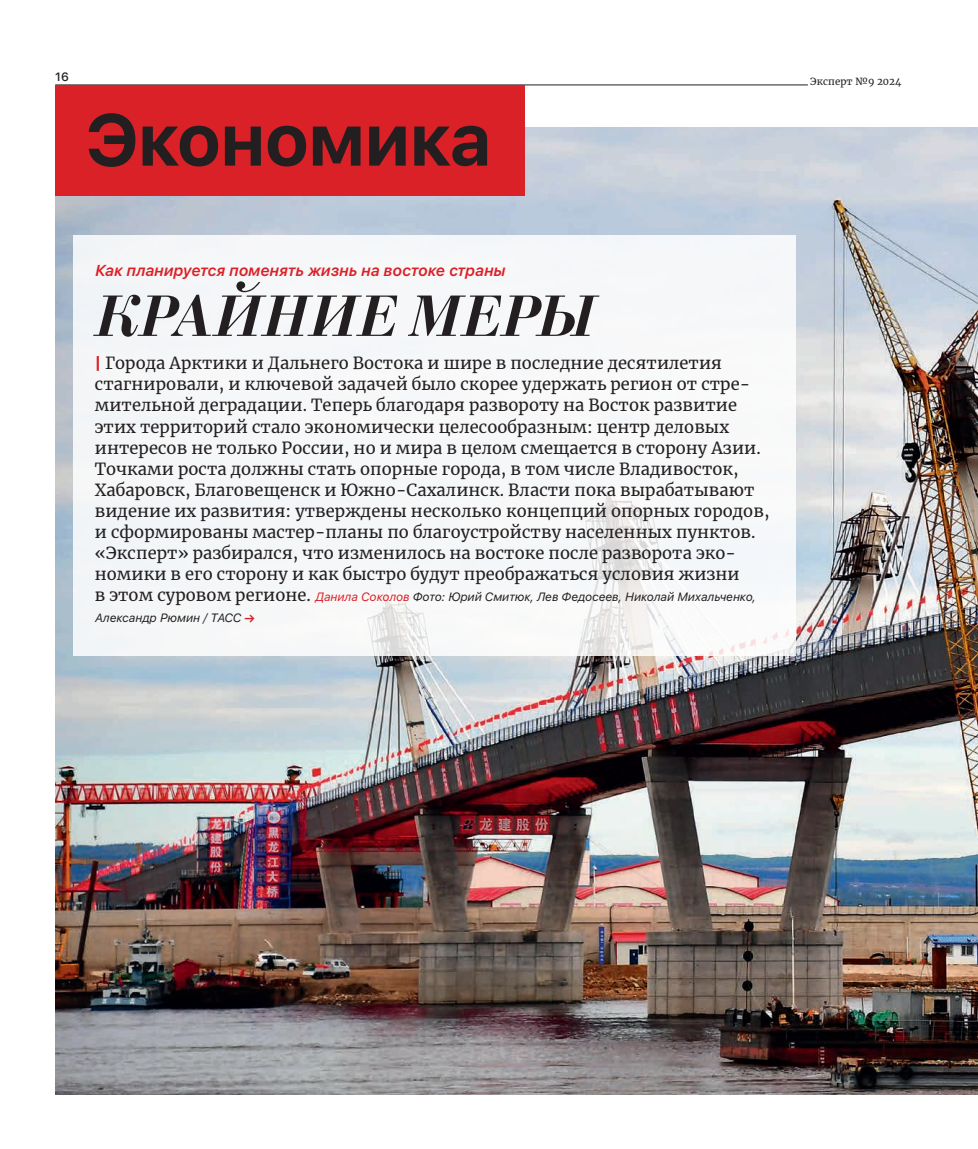
<style>
.page{position:relative;width:978px;height:1149px;background:#fff}
.page>*{position:absolute;margin:0;border:0;box-sizing:border-box;transform-origin:0 0}
.t1{font:700 72.45px "SF Pro Text";letter-spacing:-.035em;color:#231f20}
.t2{font:italic 700 60px "Bodoni C";letter-spacing:-.025em;color:#231f20}
.t3{font:16.5px/21px "Merriweather";letter-spacing:.005em;color:#231f20}
.t4{font:italic 600 15.75px "SF Pro Text";letter-spacing:-.015em;color:#da2128}
.t5{font:italic 12px/21px "SF Pro Text";letter-spacing:-.015em;color:#231f20}
.t6{font:500 12px "SF Pro Text";color:#231f20}
.t7{font:9.75px "Merriweather";letter-spacing:.005em;color:#231f20}
.s1{font-family:"SF Pro Text";font-weight:700;color:#da2128}
.s2{font-family:"Merriweather";font-style:normal;font-size:16.5px}
.s3{color:#da2128}
.s4{font-family:"Suisse Intl";font-weight:500;font-style:normal;font-size:12.75px;color:#da2128}
</style>
<div class="page">
<hr style="left:55px;top:85px;width:753px;height:1px;background:#231f20">
<img style="left:55px;top:127px;width:923px;height:966px">
<div style="left:74px;top:235px;width:722px;height:420px;background:#f6f7f9"></div>
<div style="left:55px;top:85px;width:470px;height:110px;background:#da2128"></div>
<p class="t6" style="left:55px;top:68px;width:15px">16</p>
<h1 class="t1" style="left:85px;top:87px;width:409px">Экономика</h1>
<p class="t4" style="left:95px;top:259px;width:412px">Как планируется поменять жизнь на востоке страны</p>
<h2 class="t2" style="left:95px;top:281px;width:504px">КРАЙНИЕ МЕРЫ</h2>
<p class="t3" style="left:95px;top:352px;width:676px"><span class="s1">|</span> Города Арктики и Дальнего Востока и шире в последние десятилетия стагнировали, и ключевой задачей было скорее удержать регион от стре&shy;мительной деградации. Теперь благодаря развороту на Восток развитие этих территорий стало экономически целесообразным: центр деловых интересов не только России, но и мира в целом смещается в сторону Азии.<br>Точками роста должны стать опорные города, в том числе Владивосток, Хабаровск, Благовещенск и Южно-Сахалинск. Власти пока вырабатывают видение их развития: утверждены несколько концепций опорных городов, и сформированы мастер-планы по благоустройству населенных пунктов. «Эксперт» разбирался, что изменилось на востоке после разворота эко&shy;номики в его сторону и как быстро будут преображаться условия жизни</p>
<p class="t5" style="left:95px;top:585px;width:662px"><span class="s2">в этом суровом регионе.</span> <span class="s3">Данила Соколов</span> Фото: Юрий Смитюк, Лев Федосеев, Николай Михальченко,<br>Александр Рюмин / ТАСС <span class="s4">→</span></p>
<p class="t7" style="left:810px;top:74px;width:93px">Эксперт №9 2024</p>
</div>
